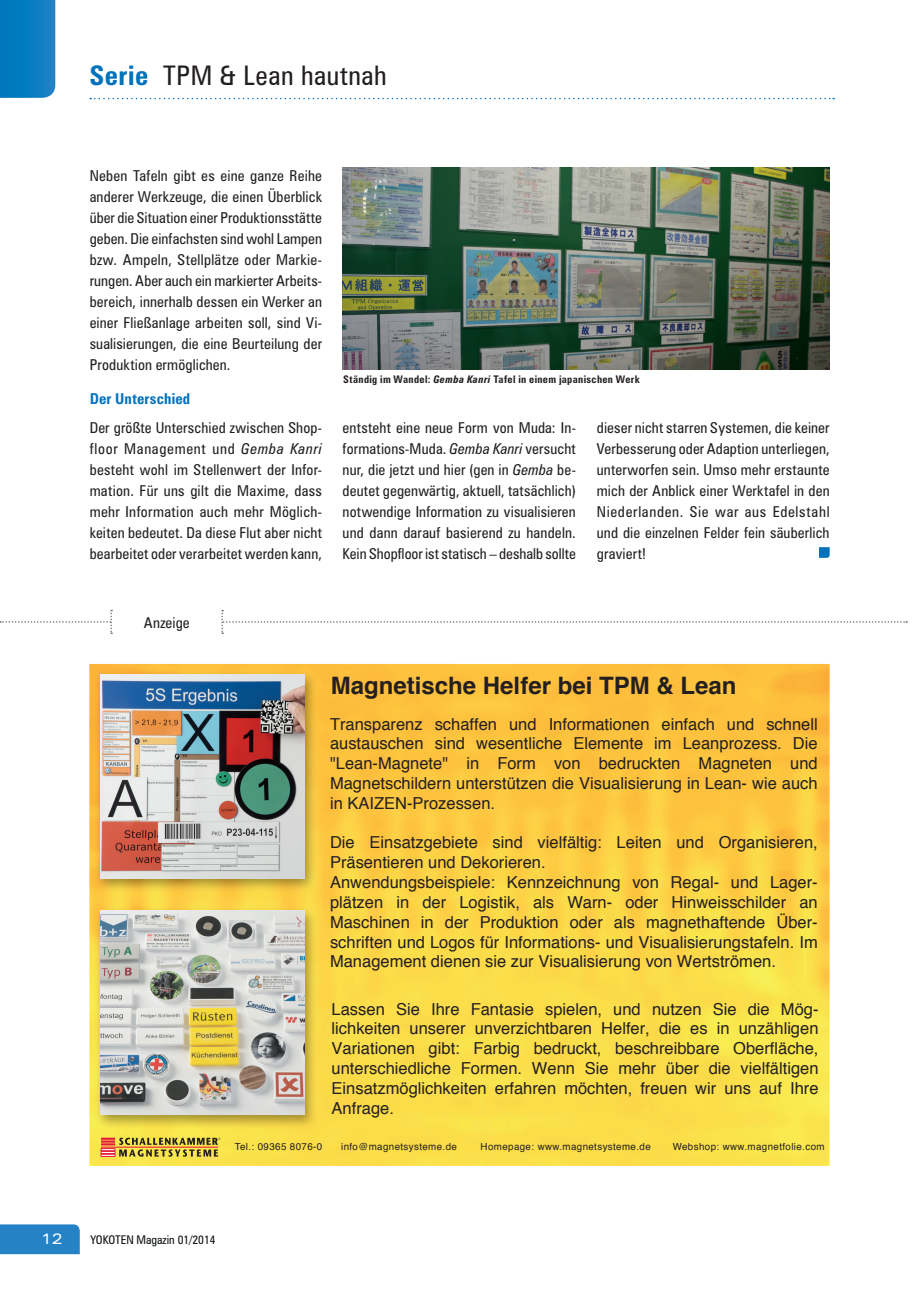
<style>
.page{position:relative;width:919px;height:1289px;background:#fff}
.page>*{position:absolute;margin:0;border:0;box-sizing:border-box;transform-origin:0 0}
.t1{font:condensed 27px "Zurich BT";letter-spacing:.025em;color:#231f20}
.t2{font:700 24px "Helvetica";color:#231f20}
.t3{font:16.5px/19.8px "Helvetica";color:#231f20;text-align:justify}
.t4{font:condensed 15px/21px "Zurich BT";letter-spacing:.01em;color:#231f20;text-align:justify}
.t5{font:700 condensed 15px "Zurich BT";letter-spacing:.01em;color:#0072bc}
.t6{font:expanded 15px "Zurich BT";color:#fff}
.t7{font:condensed 12px "Zurich BT";color:#0e1215}
.t8{font:700 condensed 10.5px "Zurich BT";letter-spacing:.035em;color:#231f20}
.t9{font:9.75px "Helvetica";letter-spacing:.04em;color:#231f20}
.s1{font-weight:700;color:#0072bc}
.s2{font-style:italic}
</style>
<div class="page">
<img style="left:89px;top:664px;width:740px;height:501px">
<img style="left:95px;top:670px;width:222px;height:222px">
<img style="left:100px;top:675px;width:205px;height:203px">
<img style="left:95px;top:906px;width:222px;height:223px">
<img style="left:100px;top:910px;width:205px;height:204px">
<svg style="left:101px;top:1137px;width:119px;height:19px;background:#b99441"></svg>
<img style="left:342px;top:167px;width:487px;height:203px">
<svg style="left:90px;top:98px;width:744px;height:1px"></svg>
<svg style="left:819px;top:547px;width:10px;height:11px"></svg>
<svg style="left:0;top:610px;width:907px;height:24px"></svg>
<svg style="left:0;top:0;width:55px;height:98px;background:#0b7dc2"></svg>
<div style="left:0;top:1224px;width:80px;height:30px;background:#2482c5"></div>
<h1 class="t1" style="left:89px;top:59px;width:299px"><span class="s1">Serie</span> TPM &amp; Lean hautnah</h1>
<p class="t4" style="left:90px;top:165px;width:234px">Neben Tafeln gibt es eine ganze Reihe anderer Werkzeuge, die einen Überblick über die Situation einer Produktionsstätte geben. Die einfachsten sind wohl Lampen bzw. Ampeln, Stellplätze oder Markie&shy;rungen. Aber auch ein markierter Arbeits&shy;bereich, innerhalb dessen ein Werker an einer Fließanlage arbeiten soll, sind Vi&shy;sualisierungen, die eine Beurteilung der Produktion ermöglichen.</p>
<p class="t5" style="left:90px;top:390px;width:102px">Der Unterschied</p>
<p class="t4" style="left:90px;top:417px;width:234px">Der größte Unterschied zwischen Shop&shy;floor Management und <span class="s2">Gemba Kanri </span>besteht wohl im Stellenwert der Infor&shy;mation. Für uns gilt die Maxime, dass mehr Information auch mehr Möglich&shy;keiten bedeutet. Da diese Flut aber nicht bearbeitet oder verarbeitet werden kann,</p>
<p class="t4" style="left:342px;top:417px;width:235px">entsteht eine neue Form von Muda: In&shy;formations-Muda. <span class="s2">Gemba Kanri</span> versucht nur, die jetzt und hier (gen in <span class="s2">Gemba</span> be&shy;deutet gegenwärtig, aktuell, tatsächlich) notwendige Information zu visualisieren und dann darauf basierend zu handeln.<br>Kein Shopfloor ist statisch – deshalb sollte</p>
<p class="t4" style="left:597px;top:417px;width:234px">dieser nicht starren Systemen, die keiner Verbesserung oder Adaption unterliegen, unterworfen sein. Umso mehr erstaunte mich der Anblick einer Werktafel in den Niederlanden. Sie war aus Edelstahl und die einzelnen Felder fein säuberlich graviert!</p>
<p class="t8" style="left:343px;top:373px;width:298px">Ständig im Wandel: <span class="s2">Gemba Kanri</span> Tafel in einem japanischen Werk</p>
<p class="t4" style="left:144px;top:611px;width:47px">Anzeige</p>
<h2 class="t2" style="left:331px;top:666px;width:407px">Magnetische Helfer bei TPM &amp; Lean</h2>
<p class="t3" style="left:330px;top:714px;width:489px">Transparenz schaffen und Informationen einfach und schnell austauschen sind wesentliche Elemente im Leanprozess. Die "Lean-Magnete" in Form von bedruckten Magneten und Magnetschildern unterstützen die Visualisierung in Lean- wie auch in KAIZEN-Prozessen.</p>
<p class="t3" style="left:330px;top:833px;width:489px;text-align:left">Die Einsatzgebiete sind vielfältig: Leiten und Organisieren, Präsentieren und Dekorieren.<br>Anwendungsbeispiele: Kennzeichnung von Regal- und Lager&shy;plätzen in der Logistik, als Warn- oder Hinweisschilder an Maschinen in der Produktion oder als magnethaftende Über&shy;schriften und Logos für Informations- und Visualisierungstafeln. Im Management dienen sie zur Visualisierung von Wertströmen.</p>
<p class="t3" style="left:331px;top:999px;width:488px">Lassen Sie Ihre Fantasie spielen, und nutzen Sie die Mög&shy;lichkeiten unserer unverzichtbaren Helfer, die es in unzähligen Variationen gibt: Farbig bedruckt, beschreibbare Oberfläche, unterschiedliche Formen. Wenn Sie mehr über die vielfältigen Einsatzmöglichkeiten erfahren möchten, freuen wir uns auf Ihre Anfrage.</p>
<p class="t9" style="left:235px;top:1139px;width:89px">Tel.: 09365 8076-0</p>
<p class="t9" style="left:341px;top:1139px;width:117px">info@magnetsysteme.de</p>
<p class="t9" style="left:480px;top:1139px;width:172px">Homepage: www.magnetsysteme.de</p>
<p class="t9" style="left:672px;top:1139px;width:153px">Webshop: www.magnetfolie.com</p>
<p class="t6" style="left:41px;top:1230px;width:23px">12</p>
<p class="t7" style="left:90px;top:1232px;width:127px">YOKOTEN Magazin 01/2014</p>
</div>
